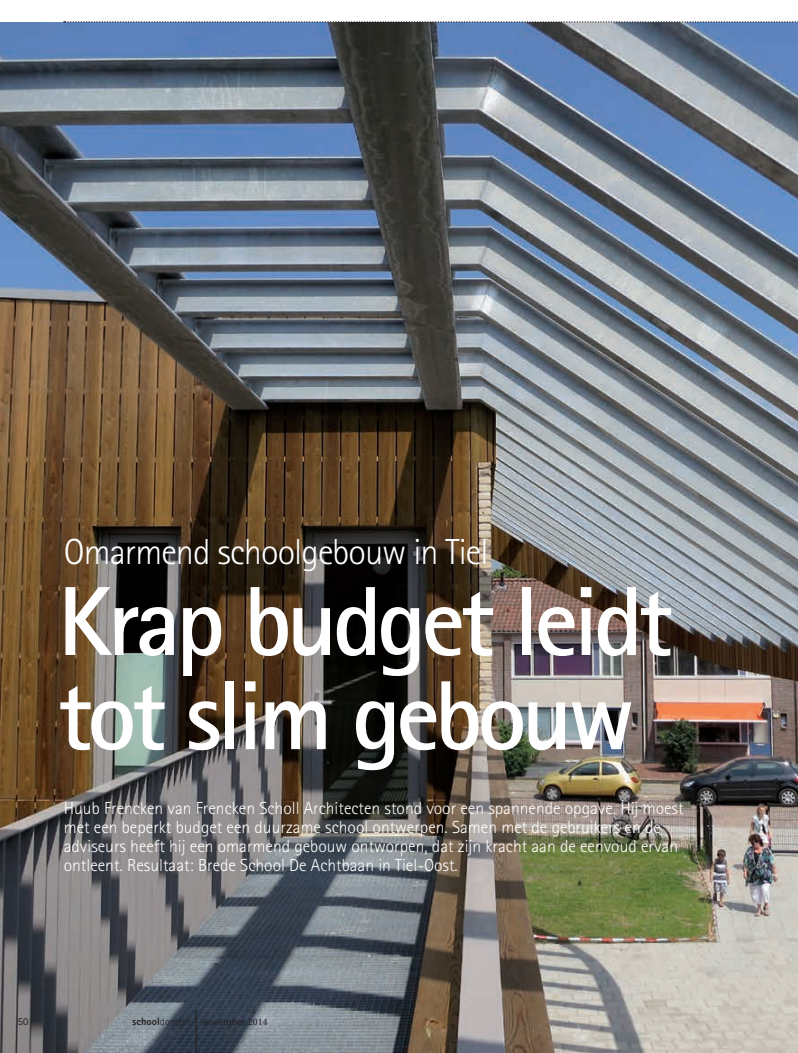
<style>
.page{position:relative;width:798px;height:1053px;background:#fff}
.page>*{position:absolute;margin:0;border:0;box-sizing:border-box;transform-origin:0 0}
.t1{font:700 98.25px/94.1px "Rotis Sans Serif";letter-spacing:-.05em;color:#fff}
.t2{font:300 36.25px "Rotis Sans Serif";letter-spacing:-.025em;color:#fff}
.t3{font:300 17.5px/18.8px "Rotis Sans Serif";color:#fff}
.t4{font:10.62px "Rotis Sans Serif";color:#231f20}
.t5{font:9.38px "Utopia";color:#231f20}
.s1{font-family:"Rotis Sans Serif";font-weight:800;font-size:10.5px}
.s2{font-family:"Rotis Sans Serif";font-weight:300;font-size:10.5px}
</style>
<div class="page">
<img style="left:0;top:23px;width:797px;height:1029px">
<svg style="left:64px;top:21px;width:734px;height:1px"></svg>
<hr style="left:196px;top:1008px;width:1px;height:44px;background:#231f20">
<h2 class="t2" style="left:64px;top:531px;width:426px">Omarmend schoolgebouw in Tiel</h2>
<h1 class="t1" style="left:58px;top:572px;width:616px">Krap budget leidt tot slim gebouw</h1>
<p class="t3" style="left:64px;top:799px;width:621px">Huub Frencken van Frencken Scholl Architecten stond voor een spannende opgave. Hij moest met een beperkt budget een duurzame school ontwerpen. Samen met de gebruikers en de adviseurs heeft hij een omarmend gebouw ontworpen, dat zijn kracht aan de eenvoud ervan ontleent. Resultaat: Brede School De Achtbaan in Tiel-Oost.</p>
<p class="t4" style="left:18px;top:1014px;width:12px">50</p>
<p class="t5" style="left:132px;top:1016px;width:137px"><span class="s1">school</span><span class="s2">domein</span> november 2014</p>
</div>
